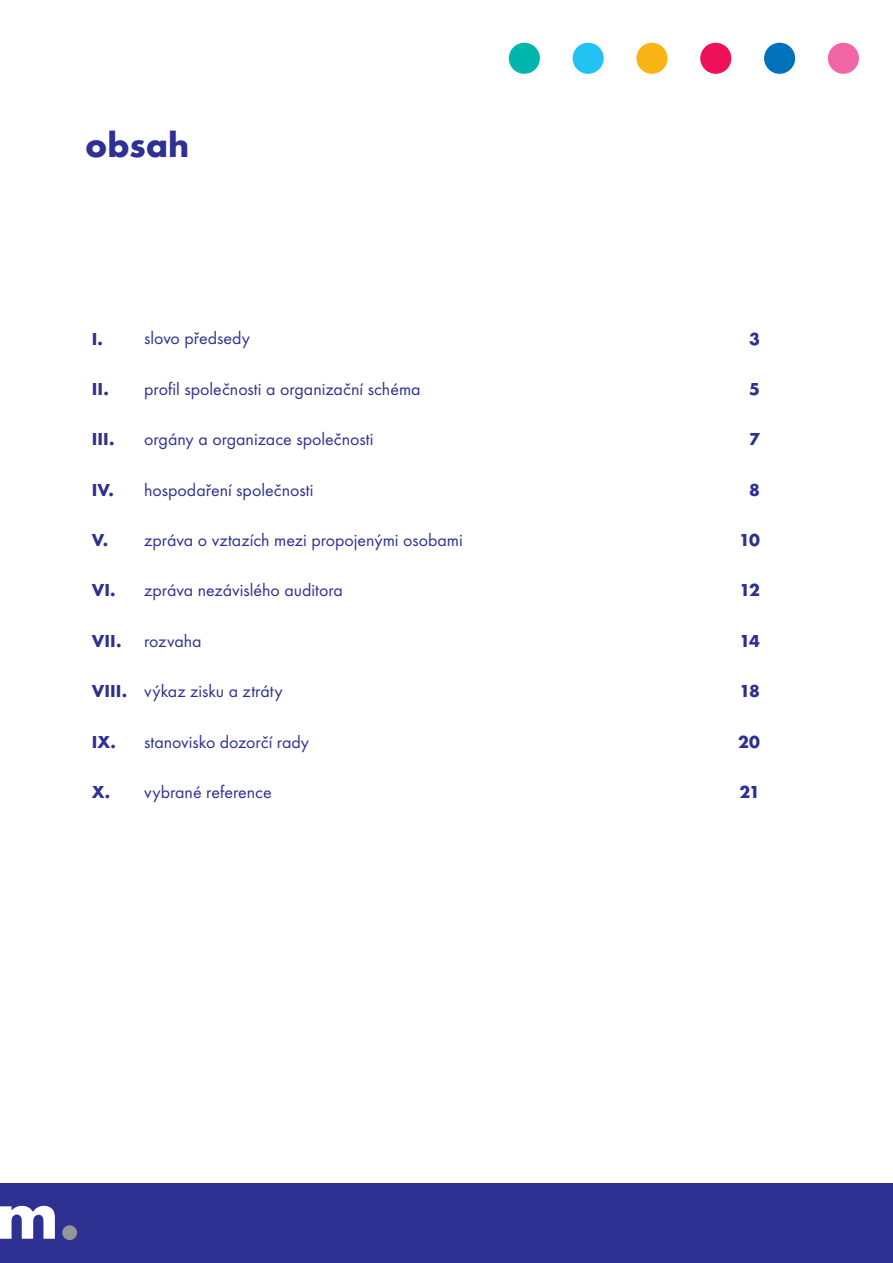
<style>
.page{position:relative;width:893px;height:1263px;background:#fff}
.page>*{position:absolute;margin:0;border:0;box-sizing:border-box;transform-origin:0 0}
.t1{font:700 36px "Futura TOT";color:#2e3092}
.t2{font:18px "Futura TOT";color:#2e3092}
.t3{font:700 18px "Futura TOT";letter-spacing:.005em;color:#2e3092}
</style>
<div class="page">
<div style="left:0;top:1183px;width:893px;height:80px;background:#2e3092"></div>
<div style="left:509px;top:43px;width:31px;height:31px;background:#00b5ac;border-radius:50%"></div>
<div style="left:573px;top:43px;width:31px;height:31px;background:#22c2f3;border-radius:50%"></div>
<div style="left:636px;top:43px;width:31px;height:31px;background:#fbb416;border-radius:50%"></div>
<div style="left:700px;top:43px;width:31px;height:31px;background:#ee1059;border-radius:50%"></div>
<div style="left:764px;top:43px;width:31px;height:31px;background:#0072bc;border-radius:50%"></div>
<div style="left:828px;top:43px;width:31px;height:31px;background:#f166a7;border-radius:50%"></div>
<div style="left:62px;top:1225px;width:15px;height:15px;background:#939598;border-radius:50%"></div>
<svg style="left:0;top:1206px;width:55px;height:33px"></svg>
<p class="t1" style="left:85px;top:123px;width:106px">obsah</p>
<p class="t3" style="left:92px;top:327px;width:13px">I.</p>
<p class="t2" style="left:144px;top:328px;width:107px">slovo předsedy</p>
<p class="t3" style="left:749px;top:327px;width:12px">3</p>
<p class="t3" style="left:92px;top:378px;width:19px">II.</p>
<p class="t2" style="left:144px;top:378px;width:278px">profil společnosti a organizační schéma</p>
<p class="t3" style="left:749px;top:378px;width:12px">5</p>
<p class="t3" style="left:92px;top:428px;width:25px">III.</p>
<p class="t2" style="left:144px;top:428px;width:231px">orgány a organizace společnosti</p>
<p class="t3" style="left:749px;top:428px;width:12px">7</p>
<p class="t3" style="left:92px;top:478px;width:24px">IV.</p>
<p class="t2" style="left:144px;top:479px;width:171px">hospodaření společnosti</p>
<p class="t3" style="left:749px;top:478px;width:12px">8</p>
<p class="t3" style="left:92px;top:529px;width:18px">V.</p>
<p class="t2" style="left:144px;top:529px;width:320px">zpráva o vztazích mezi propojenými osobami</p>
<p class="t3" style="left:739px;top:529px;width:22px">10</p>
<p class="t3" style="left:92px;top:579px;width:26px">VI.</p>
<p class="t2" style="left:144px;top:580px;width:200px">zpráva nezávislého auditora</p>
<p class="t3" style="left:740px;top:579px;width:22px">12</p>
<p class="t3" style="left:92px;top:630px;width:31px">VII.</p>
<p class="t2" style="left:144px;top:630px;width:59px">rozvaha</p>
<p class="t3" style="left:739px;top:630px;width:22px">14</p>
<p class="t3" style="left:92px;top:680px;width:37px">VIII.</p>
<p class="t2" style="left:144px;top:680px;width:140px">výkaz zisku a ztráty</p>
<p class="t3" style="left:739px;top:680px;width:22px">18</p>
<p class="t3" style="left:92px;top:730px;width:26px">IX.</p>
<p class="t2" style="left:144px;top:731px;width:167px">stanovisko dozorčí rady</p>
<p class="t3" style="left:738px;top:730px;width:23px">20</p>
<p class="t3" style="left:92px;top:781px;width:20px">X.</p>
<p class="t2" style="left:144px;top:781px;width:129px">vybrané reference</p>
<p class="t3" style="left:739px;top:781px;width:22px">21</p>
</div>
